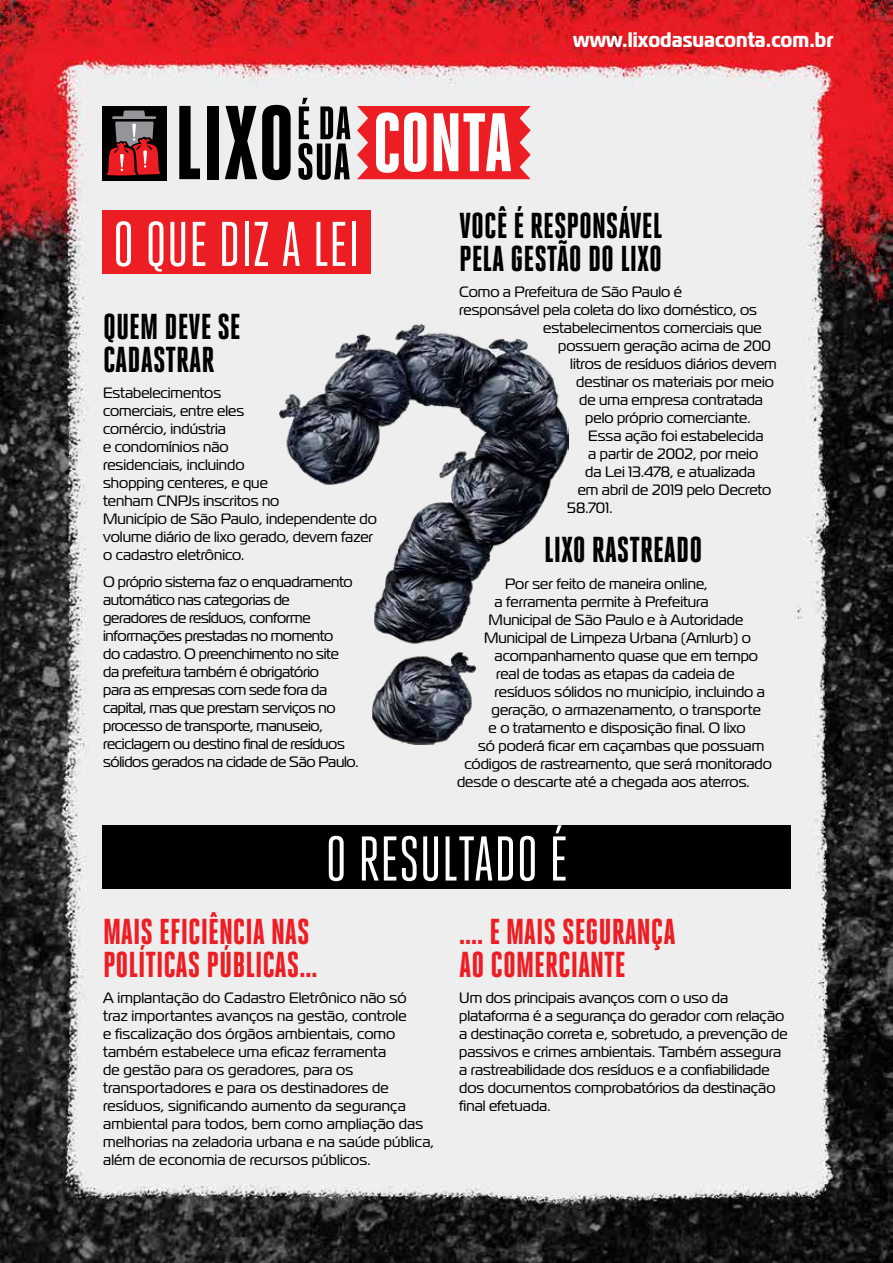
<style>
.page{position:relative;width:893px;height:1263px;background:#fff}
.page>*{position:absolute;margin:0;border:0;box-sizing:border-box;transform-origin:0 0}
.t1{font:63px "Heroic Condensed";color:#fff}
.t2{font:800 36px/33px "Heroic Condensed";color:#ed1d24}
.t3{font:800 36px/33px "Heroic Condensed";color:#000}
.t4{font:700 21px "Magistral Cond";color:#fff}
.t5{font:15px/18px "Magistral";color:#000}
.t6{font:15px/18px "Magistral";letter-spacing:-.02em;color:#000}
</style>
<div class="page">
<img style="left:0;top:0;width:893px;height:1263px">
<div style="left:102px;top:106px;width:65px;height:74px;background:#000"></div>
<svg style="left:107px;top:110px;width:54px;height:66px"></svg>
<svg style="left:179px;top:106px;width:21px;height:73px;background:#5e5e5e"></svg>
<div style="left:207px;top:106px;width:11px;height:73px;background:#000"></div>
<svg style="left:225px;top:105px;width:66px;height:75px;background:#565656"></svg>
<svg style="left:298px;top:98px;width:52px;height:82px;background:#7d7d7d"></svg>
<svg style="left:357px;top:106px;width:174px;height:73px"></svg>
<div style="left:102px;top:210px;width:268px;height:64px;background:#ed1d24"></div>
<div style="left:102px;top:825px;width:689px;height:64px;background:#000"></div>
<img style="left:280px;top:324px;width:289px;height:420px">
<h1 class="t1" style="left:113px;top:210px;width:248px">O QUE DIZ A LEI</h1>
<h2 class="t3" style="left:103px;top:310px;width:139px">QUEM DEVE SE<br>CADASTRAR</h2>
<p class="t5" style="left:103px;top:384px;width:275px">Estabelecimentos<br>comerciais, entre eles<br>comércio, indústria<br>e condomínios não<br>residenciais, incluindo<br>shopping centeres, e que<br>tenham CNPJs inscritos no<br>Município de São Paulo, independente do volume diário de lixo gerado, devem fazer o cadastro eletrônico.</p>
<p class="t6" style="left:103px;top:572px;width:257px">O próprio sistema faz o enquadramento automático nas categorias de<br>geradores de resíduos, conforme informações prestadas no momento<br>do cadastro. O preenchimento no site da prefeitura também é obrigatório<br>para as empresas com sede fora da capital, mas que prestam serviços no processo de transporte, manuseio, reciclagem ou destino final de resíduos sólidos gerados na cidade de São Paulo.</p>
<h3 class="t4" style="left:573px;top:26px;width:262px">www.lixodasuaconta.com.br</h3>
<h2 class="t3" style="left:459px;top:209px;width:205px">VOCÊ É RESPONSÁVEL<br>PELA GESTÃO DO LIXO</h2>
<p class="t5" style="left:459px;top:283px;width:224px">Como a Prefeitura de São Paulo é</p>
<p class="t5" style="left:459px;top:301px;width:299px">responsável pela coleta do lixo doméstico, os</p>
<p class="t5" style="left:543px;top:319px;width:220px">estabelecimentos comerciais que</p>
<p class="t5" style="left:558px;top:337px;width:214px">possuem geração acima de 200</p>
<p class="t5" style="left:570px;top:355px;width:208px">litros de resíduos diários devem</p>
<p class="t5" style="left:576px;top:373px;width:199px">destinar os materiais por meio</p>
<p class="t5" style="left:579px;top:391px;width:185px">de uma empresa contratada</p>
<p class="t5" style="left:585px;top:409px;width:167px">pelo próprio comerciante.</p>
<p class="t5" style="left:588px;top:427px;width:177px">Essa ação foi estabelecida</p>
<p class="t5" style="left:588px;top:445px;width:171px">a partir de 2002, por meio</p>
<p class="t5" style="left:585px;top:463px;width:171px">da Lei 13.478, e atualizada</p>
<p class="t5" style="left:578px;top:481px;width:195px">em abril de 2019 pelo Decreto</p>
<p class="t5" style="left:567px;top:499px;width:47px">58.701.</p>
<h2 class="t3" style="left:544px;top:533px;width:160px">LIXO RASTREADO</h2>
<p class="t5" style="left:505px;top:574px;width:204px">Por ser feito de maneira online,</p>
<p class="t5" style="left:495px;top:592px;width:215px">a ferramenta permite à Prefeitura</p>
<p class="t5" style="left:489px;top:610px;width:256px">Municipal de São Paulo e à Autoridade</p>
<p class="t5" style="left:484px;top:628px;width:268px">Municipal de Limpeza Urbana (Amlurb) o</p>
<p class="t5" style="left:495px;top:646px;width:265px">acompanhamento quase que em tempo</p>
<p class="t5" style="left:496px;top:664px;width:240px">real de todas as etapas da cadeia de</p>
<p class="t5" style="left:495px;top:682px;width:272px">resíduos sólidos no município, incluindo a</p>
<p class="t5" style="left:492px;top:700px;width:271px">geração, o armazenamento, o transporte</p>
<p class="t5" style="left:489px;top:718px;width:259px">e o tratamento e disposição final. O lixo</p>
<p class="t5" style="left:478px;top:736px;width:288px">só poderá ficar em caçambas que possuam</p>
<p class="t5" style="left:465px;top:754px;width:309px">códigos de rastreamento, que será monitorado</p>
<p class="t5" style="left:457px;top:772px;width:294px">desde o descarte até a chegada aos aterros.</p>
<h1 class="t1" style="left:325px;top:825px;width:244px">O RESULTADO É</h1>
<h2 class="t2" style="left:103px;top:915px;width:216px">MAIS EFICIÊNCIA NAS<br>POLÍTICAS PÚBLICAS...</h2>
<p class="t5" style="left:103px;top:989px;width:332px">A implantação do Cadastro Eletrônico não só traz importantes avanços na gestão, controle<br>e fiscalização dos órgãos ambientais, como também estabelece uma eficaz ferramenta<br>de gestão para os geradores, para os transportadores e para os destinadores de resíduos, significando aumento da segurança ambiental para todos, bem como ampliação das melhorias na zeladoria urbana e na saúde pública, além de economia de recursos públicos.</p>
<h2 class="t2" style="left:459px;top:915px;width:218px">.... E MAIS SEGURANÇA<br>AO COMERCIANTE</h2>
<p class="t5" style="left:459px;top:989px;width:330px">Um dos principais avanços com o uso da plataforma é a segurança do gerador com relação a destinação correta e, sobretudo, a prevenção de passivos e crimes ambientais. Também assegura a rastreabilidade dos resíduos e a confiabilidade dos documentos comprobatórios da destinação final efetuada.</p>
</div>
